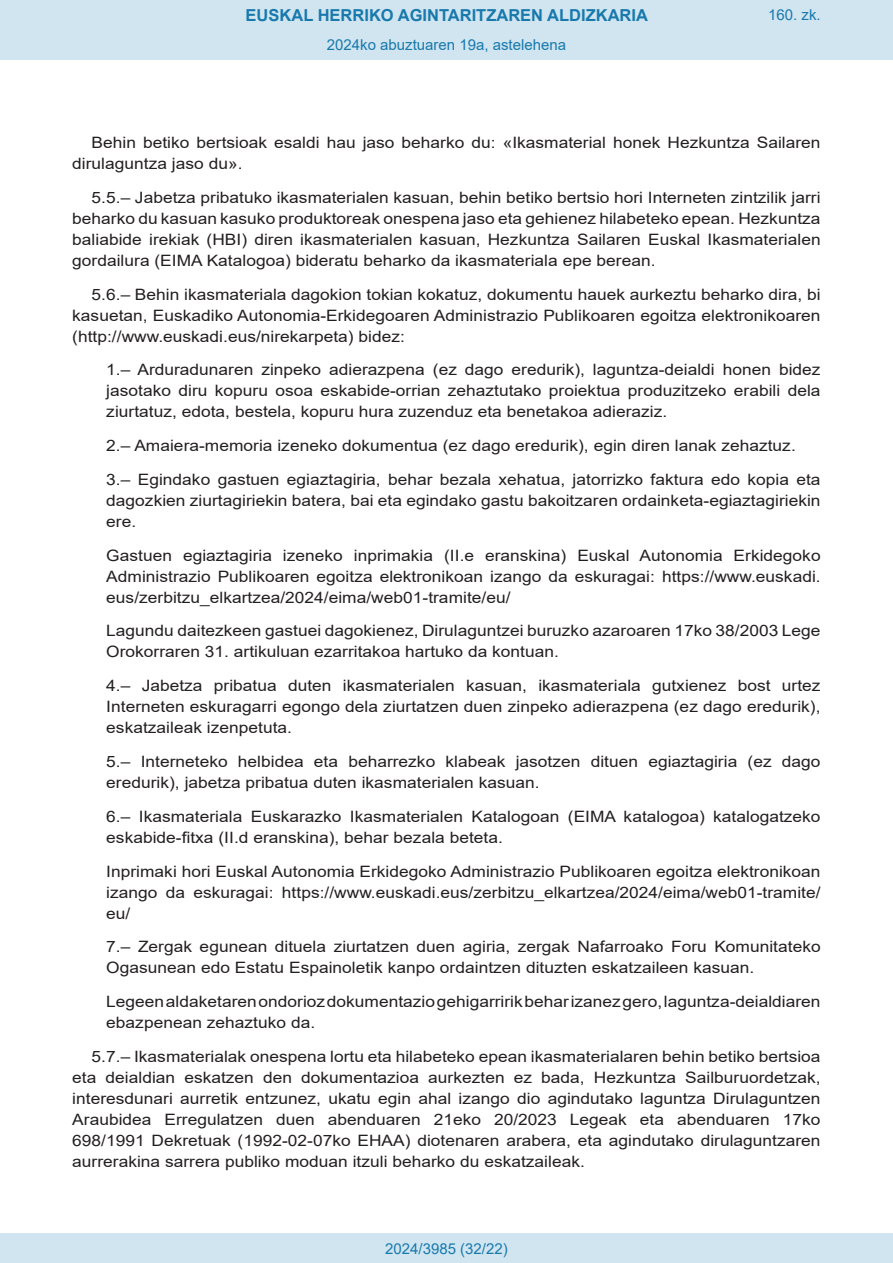
<style>
.page{position:relative;width:893px;height:1263px;background:#fff}
.page>*{position:absolute;margin:0;border:0;box-sizing:border-box;transform-origin:0 0}
.t1{font:700 16.5px "Arial";color:#1879ad}
.BOPVDetalle1{font:15.6px/21px "Arial";color:#231f20;text-align:justify;scale:1.11 1}
.BOPVDetalle{font:15.6px/21px "Arial";color:#231f20;text-align:justify;scale:1.11 1}
.Paginacion_Centro{font:15px "Arial";color:#1879ad}
</style>
<div class="page">
<div style="left:0;top:0;width:893px;height:60px;background:#d0e5f0"></div>
<div style="left:0;top:1233px;width:893px;height:30px;background:#d0e5f0"></div>
<p class="t1" style="left:246px;top:3px;width:404px">EUSKAL HERRIKO AGINTARITZAREN ALDIZKARIA</p>
<p class="Paginacion_Centro" style="left:327px;top:35px;width:241px">2024ko abuztuaren 19a, astelehena</p>
<p class="Paginacion_Centro" style="left:768px;top:5px;width:54px">160. zk.</p>
<p class="BOPVDetalle" style="left:72px;top:132px;width:676px;text-indent:19px">Behin betiko bertsioak esaldi hau jaso beharko du: «Ikasmaterial honek Hezkuntza Sailaren dirulaguntza jaso du».</p>
<p class="BOPVDetalle" style="left:72px;top:187px;width:676px;text-indent:19px">5.5.– Jabetza pribatuko ikasmaterialen kasuan, behin betiko bertsio hori Interneten zintzilik jarri beharko du kasuan kasuko produktoreak onespena jaso eta gehienez hilabeteko epean. Hezkuntza baliabide irekiak (HBI) diren ikasmaterialen kasuan, Hezkuntza Sailaren Euskal Ikasmaterialen gordailura (EIMA Katalogoa) bideratu beharko da ikasmateriala epe berean.</p>
<p class="BOPVDetalle" style="left:72px;top:284px;width:676px;text-indent:19px">5.6.– Behin ikasmateriala dagokion tokian kokatuz, dokumentu hauek aurkeztu beharko dira, bi kasuetan, Euskadiko Autonomia-Erkidegoaren Administrazio Publikoaren egoitza elektronikoaren (http://www.euskadi.eus/nirekarpeta) bidez:</p>
<p class="BOPVDetalle1" style="left:106px;top:359px;width:645px">1.– Arduradunaren zinpeko adierazpena (ez dago eredurik), laguntza-deialdi honen bidez jasotako diru kopuru osoa eskabide-orrian zehaztutako proiektua produzitzeko erabili dela ziurtatuz, edota, bestela, kopuru hura zuzenduz eta benetakoa adieraziz.</p>
<p class="BOPVDetalle1" style="left:106px;top:435px;width:623px">2.– Amaiera-memoria izeneko dokumentua (ez dago eredurik), egin diren lanak zehaztuz.</p>
<p class="BOPVDetalle1" style="left:106px;top:469px;width:645px">3.– Egindako gastuen egiaztagiria, behar bezala xehatua, jatorrizko faktura edo kopia eta dagozkien ziurtagiriekin batera, bai eta egindako gastu bakoitzaren ordainketa-egiaztagiriekin ere.</p>
<p class="BOPVDetalle1" style="left:106px;top:545px;width:645px">Gastuen egiaztagiria izeneko inprimakia (II.e eranskina) Euskal Autonomia Erkidegoko Administrazio Publikoaren egoitza elektronikoan izango da eskuragai: https://www.euskadi. eus/zerbitzu_elkartzea/2024/eima/web01-tramite/eu/</p>
<p class="BOPVDetalle1" style="left:106px;top:620px;width:645px">Lagundu daitezkeen gastuei dagokienez, Dirulaguntzei buruzko azaroaren 17ko 38/2003 Lege<br>Orokorraren 31. artikuluan ezarritakoa hartuko da kontuan.</p>
<p class="BOPVDetalle1" style="left:106px;top:675px;width:645px">4.– Jabetza pribatua duten ikasmaterialen kasuan, ikasmateriala gutxienez bost urtez Interneten eskuragarri egongo dela ziurtatzen duen zinpeko adierazpena (ez dago eredurik), eskatzaileak izenpetuta.</p>
<p class="BOPVDetalle1" style="left:106px;top:751px;width:645px">5.– Interneteko helbidea eta beharrezko klabeak jasotzen dituen egiaztagiria (ez dago eredurik), jabetza pribatua duten ikasmaterialen kasuan.</p>
<p class="BOPVDetalle1" style="left:106px;top:806px;width:645px">6.– Ikasmateriala Euskarazko Ikasmaterialen Katalogoan (EIMA katalogoa) katalogatzeko eskabide-fitxa (II.d eranskina), behar bezala beteta.</p>
<p class="BOPVDetalle1" style="left:106px;top:860px;width:645px">Inprimaki hori Euskal Autonomia Erkidegoko Administrazio Publikoaren egoitza elektronikoan izango da eskuragai: https://www.euskadi.eus/zerbitzu_elkartzea/2024/eima/web01-tramite/ eu/</p>
<p class="BOPVDetalle1" style="left:106px;top:936px;width:645px">7.– Zergak egunean dituela ziurtatzen duen agiria, zergak Nafarroako Foru Komunitateko<br>Ogasunean edo Estatu Espainoletik kanpo ordaintzen dituzten eskatzaileen kasuan.</p>
<p class="BOPVDetalle1" style="left:106px;top:991px;width:645px">Legeen aldaketaren ondorioz dokumentazio gehigarririk behar izanez gero, laguntza-deialdiaren ebazpenean zehaztuko da.</p>
<p class="BOPVDetalle" style="left:72px;top:1046px;width:676px;text-indent:19px">5.7.– Ikasmaterialak onespena lortu eta hilabeteko epean ikasmaterialaren behin betiko bertsioa eta deialdian eskatzen den dokumentazioa aurkezten ez bada, Hezkuntza Sailburuordetzak, interesdunari aurretik entzunez, ukatu egin ahal izango dio agindutako laguntza Dirulaguntzen Araubidea Erregulatzen duen abenduaren 21eko 20/2023 Legeak eta abenduaren 17ko 698/1991 Dekretuak (1992-02-07ko EHAA) diotenaren arabera, eta agindutako dirulaguntzaren aurrerakina sarrera publiko moduan itzuli beharko du eskatzaileak.</p>
<p class="Paginacion_Centro" style="left:385px;top:1238px;width:124px">2024/3985 (32/22)</p>
</div>
